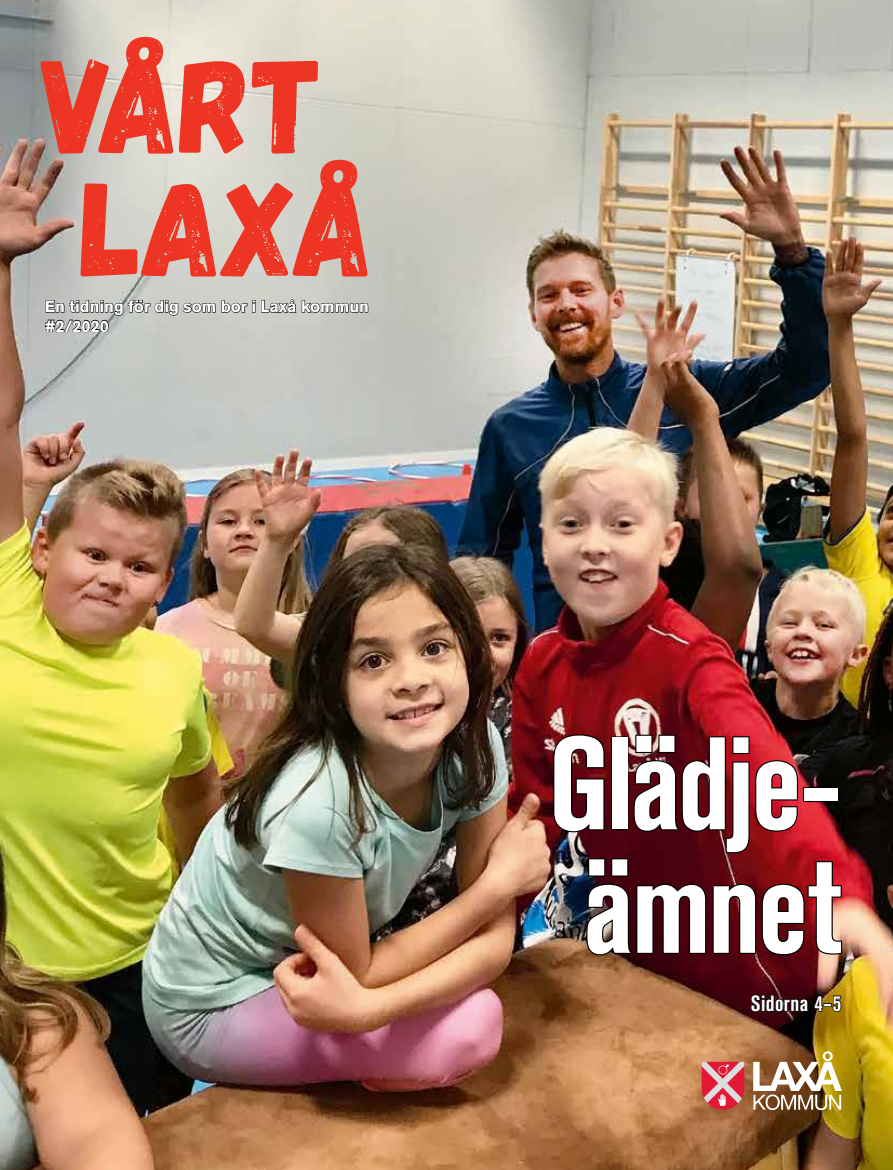
<style>
.page{position:relative;width:893px;height:1170px;background:#fff}
.page>*{position:absolute;margin:0;border:0;box-sizing:border-box;transform-origin:0 0}
.t1{font:133.5px "Gagalin";letter-spacing:-.005em;color:#ee3524}
.t2{font:700 condensed 129.9px/123.4px "Akzidenz Grotesk BE";letter-spacing:-.02em;color:#fff}
.t3{font:700 condensed 21.9px "Akzidenz Grotesk BE";letter-spacing:.02em;color:#fff}
.t4{font:700 16.2px "Akzidenz Grotesk BE";color:#fff}
</style>
<div class="page">
<img style="left:0;top:0;width:893px;height:1169px">
<svg style="left:750px;top:988px;width:92px;height:24px;background:#361509"></svg>
<svg style="left:261px;top:299px;width:108px;height:14px;background:#858682"></svg>
<svg style="left:45px;top:300px;width:210px;height:33px;background:#9fa19d"></svg>
<img style="left:552px;top:733px;width:291px;height:223px">
<img style="left:753px;top:1051px;width:89px;height:58px">
<svg style="left:702px;top:1061px;width:42px;height:48px;background:#dc6573"></svg>
<h1 class="t1" style="left:42px;top:24px;width:283px">VÅRT</h1>
<h1 class="t1" style="left:82px;top:147px;width:289px">LAXÅ</h1>
<p class="t4" style="left:45px;top:297px;width:326px">En tidning för dig som bor i Laxå kommun</p>
<p class="t4" style="left:45px;top:316px;width:66px">#2/2020</p>
<h2 class="t2" style="left:549px;top:724px;width:295px">Glädje&shy;ämnet</h2>
<h3 class="t3" style="left:751px;top:990px;width:92px">Sidorna 4–5</h3>
</div>
